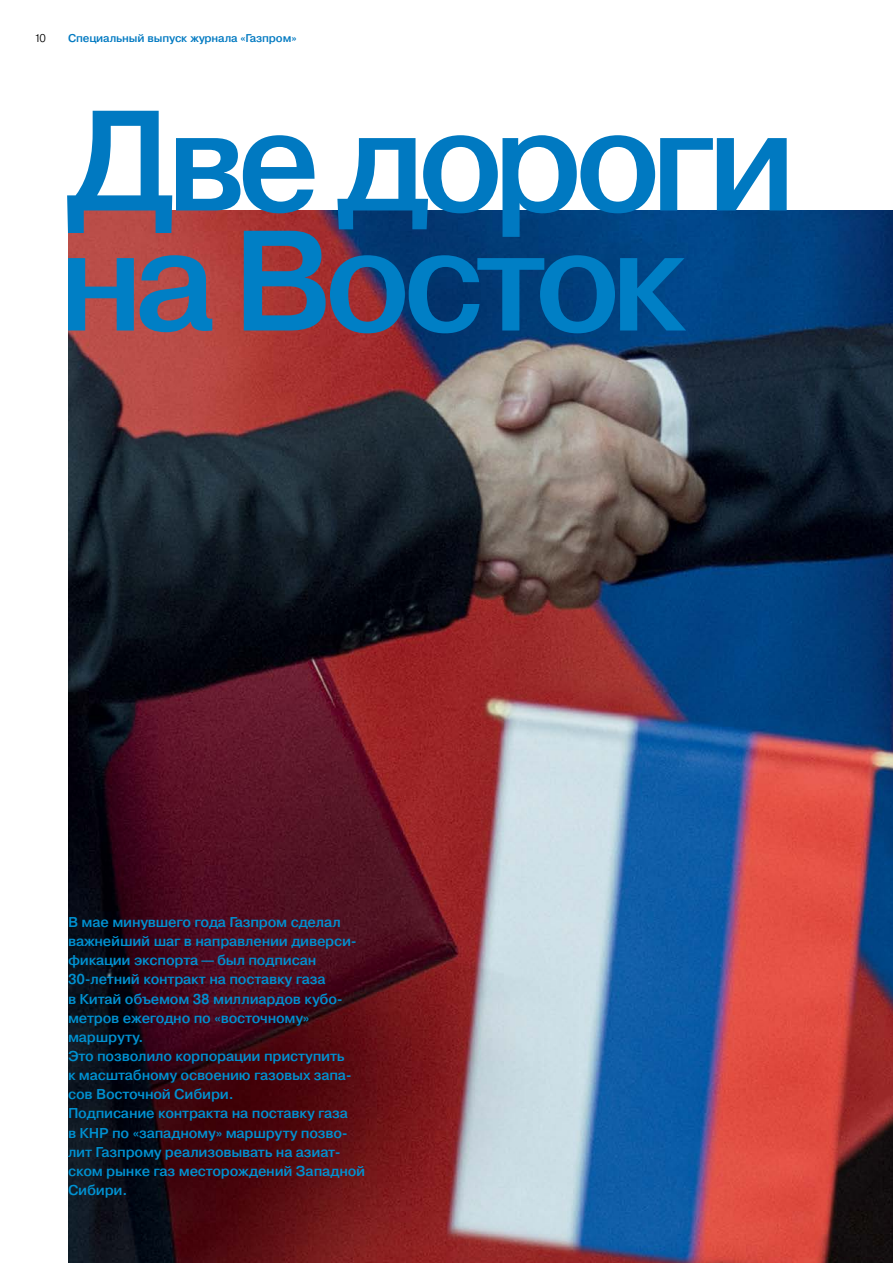
<style>
.page{position:relative;width:893px;height:1263px;background:#fff}
.page>*{position:absolute;margin:0;border:0;box-sizing:border-box;transform-origin:0 0}
.t1{font:500 142.5px "Pragmatica";letter-spacing:-.07em;color:#0079c1}
.t2{font:500 142.5px "Pragmatica";letter-spacing:-.07em;color:#007fc5}
.t3{font:500 14.25px/19.2px "Pragmatica";letter-spacing:-.015em;color:#0091d1}
.t4{font:500 11.25px "Pragmatica";letter-spacing:-.015em;color:#0079c1}
.t5{font:300 11.25px "Pragmatica";color:#000}
</style>
<div class="page">
<img style="left:68px;top:210px;width:825px;height:1053px">
<p class="t5" style="left:34px;top:31px;width:14px">10</p>
<p class="t4" style="left:68px;top:31px;width:230px">Специальный выпуск журнала «Газпром»</p>
<h1 class="t1" style="left:67px;top:71px;width:731px">Две дороги</h1>
<h1 class="t2" style="left:58px;top:191px;width:629px">на Восток</h1>
<p class="t3" style="left:68px;top:912px;width:299px">В мае минувшего года Газпром сделал важнейший шаг в направлении диверси&shy;фикации экспорта — был подписан<br>30-летний контракт на поставку газа<br>в Китай объемом 38 миллиардов кубо&shy;метров ежегодно по «восточному» маршруту.<br>Это позволило корпорации приступить<br>к масштабному освоению газовых запа&shy;сов Восточной Сибири.<br>Подписание контракта на поставку газа<br>в КНР по «западному» маршруту позво&shy;лит Газпрому реализовывать на азиат&shy;ском рынке газ месторождений Западной<br>Сибири.</p>
</div>
